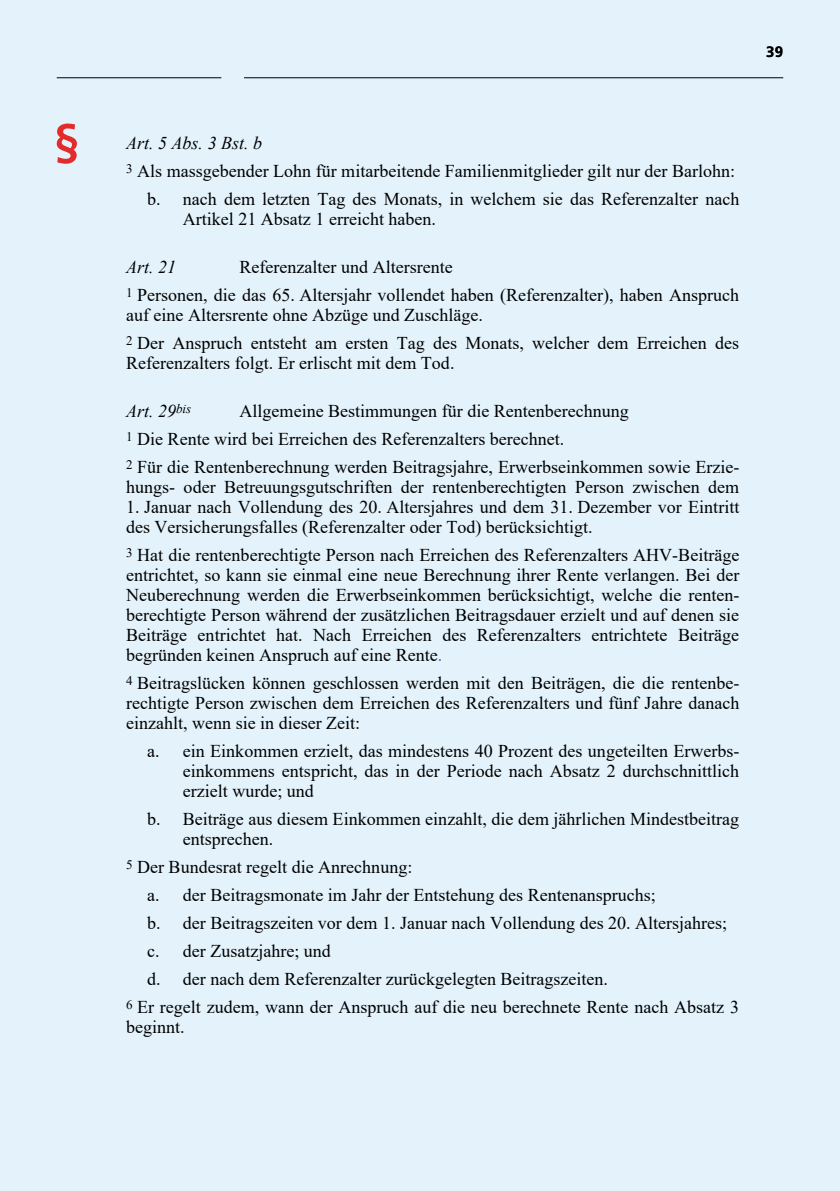
<style>
.page{position:relative;width:840px;height:1191px;background:#fff}
.page>*{position:absolute;margin:0;border:0;box-sizing:border-box;transform-origin:0 0}
.t1{font:18px/20px "Times New Roman";color:#000}
.t2{font:italic 18px "Times New Roman";color:#000}
.t3{font:700 15px "Frutiger LT Pro";color:#000}
.s1{color:#3d69a6}
</style>
<div class="page">
<div style="left:0;top:0;width:839px;height:1191px;background:#e3f2fb"></div>
<hr style="left:244px;top:77px;width:538px;height:1px;background:#000">
<hr style="left:57px;top:77px;width:164px;height:1px;background:#000">
<svg style="left:57px;top:124px;width:20px;height:40px"></svg>
<p class="t3" style="left:765px;top:43px;width:18px">39</p>
<p class="t2" style="left:126px;top:131px;width:138px">Art. 5 Abs. 3 Bst. b</p>
<p class="t1" style="left:126px;top:160px;width:610px"><sup>3</sup> Als massgebender Lohn für mitarbeitende Familienmitglieder gilt nur der Barlohn:</p>
<p class="t1" style="left:147px;top:188px;width:593px">b. nach dem letzten Tag des Monats, in welchem sie das Referenzalter nach</p>
<p class="t1" style="left:183px;top:208px;width:254px">Artikel 21 Absatz 1 erreicht haben.</p>
<p class="t2" style="left:126px;top:255px;width:52px">Art. 21</p>
<p class="t1" style="left:126px;top:252px;width:614px;line-height:28px;text-indent:113px">Referenzalter und Altersrente<br><sup>1</sup> Personen, die das 65. Altersjahr vollendet haben (Referenzalter), haben Anspruch</p>
<p class="t1" style="left:126px;top:300px;width:614px;line-height:28px">auf eine Altersrente ohne Abzüge und Zuschläge.<br><sup>2</sup> Der Anspruch entsteht am ersten Tag des Monats, welcher dem Erreichen des</p>
<p class="t1" style="left:126px;top:352px;width:330px">Referenzalters folgt. Er erlischt mit dem Tod.</p>
<p class="t2" style="left:126px;top:399px;width:67px">Art. 29<sup>bis</sup></p>
<p class="t1" style="left:126px;top:396px;width:614px;line-height:28px;text-indent:113px">Allgemeine Bestimmungen für die Rentenberechnung<br><sup>1</sup> Die Rente wird bei Erreichen des Referenzalters berechnet.<br><sup>2</sup> Für die Rentenberechnung werden Beitragsjahre, Erwerbseinkommen sowie Erzie-</p>
<p class="t1" style="left:126px;top:476px;width:614px">hungs- oder Betreuungsgutschriften der rentenberechtigten Person zwischen dem</p>
<p class="t1" style="left:126px;top:496px;width:614px">1. Januar nach Vollendung des 20. Altersjahres und dem 31. Dezember vor Eintritt des Versicherungsfalles (Referenzalter oder Tod) berücksichtigt.</p>
<p class="t1" style="left:126px;top:544px;width:614px;text-align:justify"><sup>3</sup> Hat die rentenberechtigte Person nach Erreichen des Referenzalters AHV-Beiträge entrichtet, so kann sie einmal eine neue Berechnung ihrer Rente verlangen. Bei der Neuberechnung werden die Erwerbseinkommen berücksichtigt, welche die renten&shy;berechtigte Person während der zusätzlichen Beitragsdauer erzielt und auf denen sie Beiträge entrichtet hat. Nach Erreichen des Referenzalters entrichtete Beiträge begründen keinen Anspruch auf eine Rente<span class="s1">.</span></p>
<p class="t1" style="left:126px;top:672px;width:614px;text-align:justify"><sup>4</sup> Beitragslücken können geschlossen werden mit den Beiträgen, die die rentenbe&shy;rechtigte Person zwischen dem Erreichen des Referenzalters und fünf Jahre danach einzahlt, wenn sie in dieser Zeit:</p>
<p class="t1" style="left:183px;top:740px;width:558px;text-align:justify;text-indent:-36px">a. ein Einkommen erzielt, das mindestens 40 Prozent des ungeteilten Erwerbs&shy;einkommens entspricht, das in der Periode nach Absatz 2 durchschnittlich erzielt wurde; und</p>
<p class="t1" style="left:183px;top:808px;width:557px;text-indent:-36px">b. Beiträge aus diesem Einkommen einzahlt, die dem jährlichen Mindestbeitrag entsprechen.</p>
<p class="t1" style="left:126px;top:856px;width:287px"><sup>5</sup> Der Bundesrat regelt die Anrechnung:</p>
<p class="t1" style="left:147px;top:884px;width:510px">a. der Beitragsmonate im Jahr der Entstehung des Rentenanspruchs;</p>
<p class="t1" style="left:147px;top:912px;width:581px">b. der Beitragszeiten vor dem 1. Januar nach Vollendung des 20. Altersjahres;</p>
<p class="t1" style="left:147px;top:940px;width:185px">c. der Zusatzjahre; und</p>
<p class="t1" style="left:147px;top:968px;width:462px">d. der nach dem Referenzalter zurückgelegten Beitragszeiten.</p>
<p class="t1" style="left:126px;top:996px;width:614px"><sup>6</sup> Er regelt zudem, wann der Anspruch auf die neu berechnete Rente nach Absatz 3</p>
<p class="t1" style="left:126px;top:1016px;width:60px">beginnt.</p>
</div>
